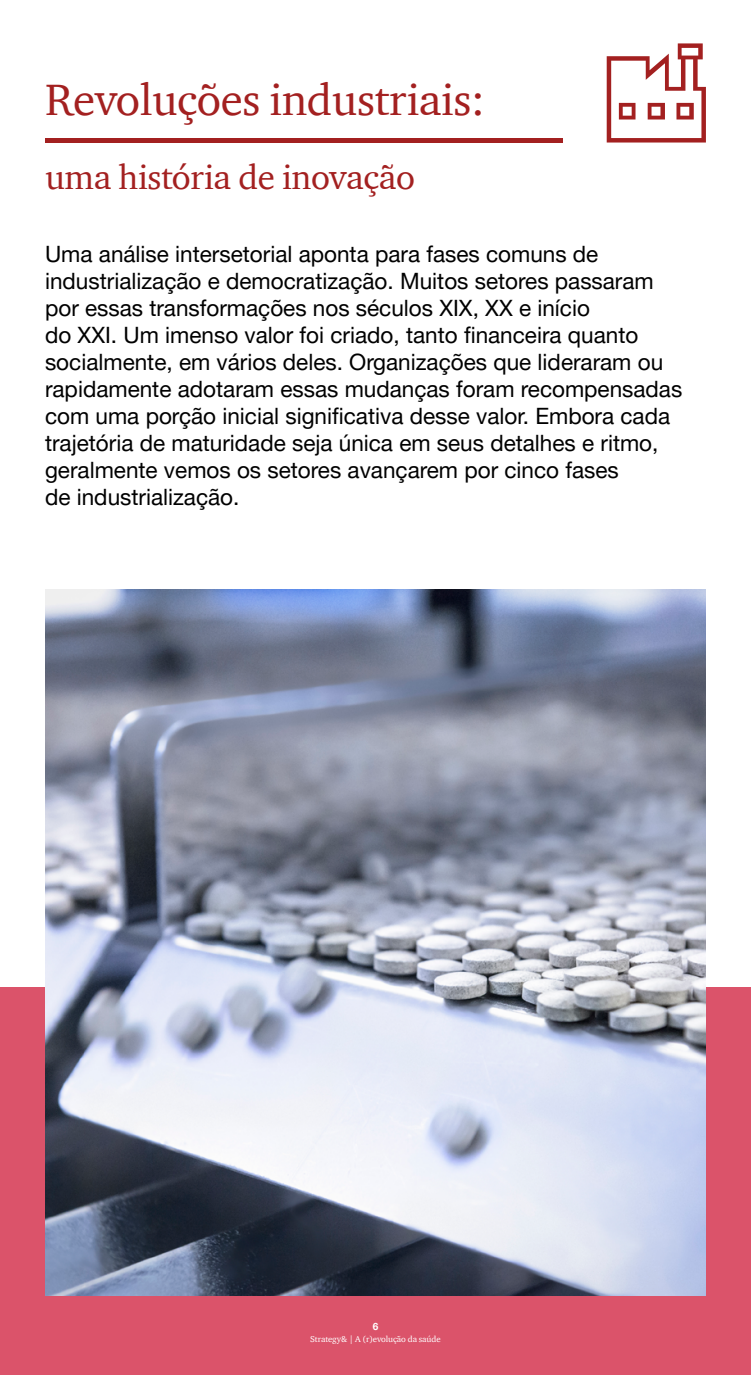
<style>
.page{position:relative;width:751px;height:1375px;background:#fff}
.page>*{position:absolute;margin:0;border:0;box-sizing:border-box;transform-origin:0 0}
.t1{font:45px "ITC Charter Com";letter-spacing:-.01em;color:#a32020}
.t2{font:35px "ITC Charter Com";letter-spacing:-.01em;color:#a32020}
.t3{font:22.5px/27px "Helvetica Neue LT Pro";color:#000}
.t4{font:700 10px "Helvetica Neue LT Pro";color:#fff}
.t5{font:8.75px "ITC Charter Com";letter-spacing:-.01em;color:#fff}
</style>
<div class="page">
<hr style="left:45px;top:139px;width:517px;height:4px;background:#a32020">
<div style="left:0;top:987px;width:750px;height:388px;background:#db536a"></div>
<img style="left:45px;top:589px;width:660px;height:707px">
<svg style="left:606px;top:43px;width:99px;height:100px"></svg>
<h1 class="t1" style="left:45px;top:72px;width:441px">Revoluções industriais:</h1>
<h2 class="t2" style="left:45px;top:156px;width:371px">uma história de inovação</h2>
<p class="t3" style="left:45px;top:240px;width:638px">Uma análise intersetorial aponta para fases comuns de industrialização e democratização. Muitos setores passaram por essas transformações nos séculos XIX, XX e início<br>do XXI. Um imenso valor foi criado, tanto financeira quanto socialmente, em vários deles. Organizações que lideraram ou rapidamente adotaram essas mudanças foram recompensadas com uma porção inicial significativa desse valor. Embora cada trajetória de maturidade seja única em seus detalhes e ritmo, geralmente vemos os setores avançarem por cinco fases<br>de industrialização.</p>
<p class="t4" style="left:372px;top:1320px;width:7px">6</p>
<p class="t5" style="left:310px;top:1334px;width:132px">Strategy&amp; | A (r)evolução da saúde</p>
</div>
